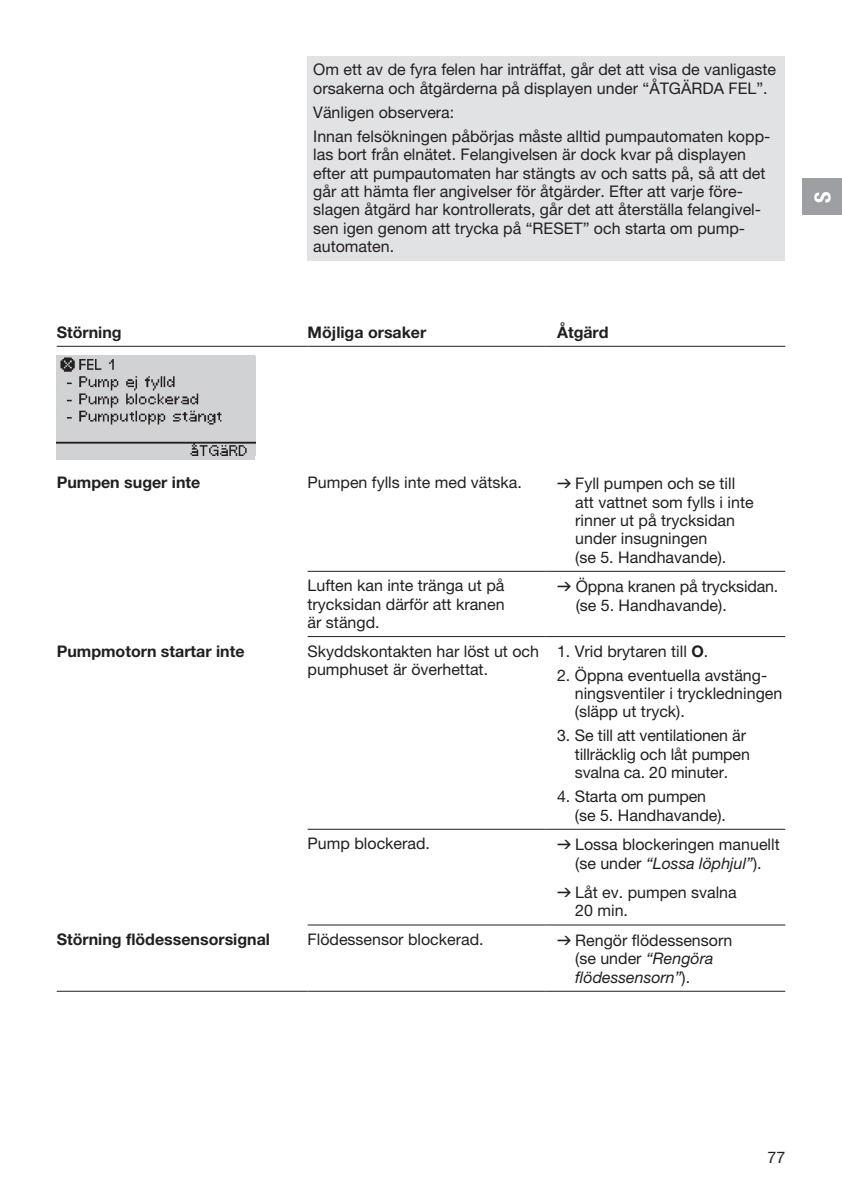
<style>
.page{position:relative;width:842px;height:1191px;background:#fff}
.page>*{position:absolute;margin:0;border:0;box-sizing:border-box;transform-origin:0 0}
.t1{font:22px "GARDENA Pro Bo Cond";color:#fff}
.t2{font:16px/18.4px "GARDENA Pro";color:#231f20}
.t3{font:700 16px "GARDENA Pro";color:#231f20}
.s1{font-family:"Formdruck"}
.s2{font-weight:700}
.s3{font-style:italic}
</style>
<div class="page">
<div style="left:308px;top:57px;width:477px;height:204px;background:#e1e2e4"></div>
<hr style="left:57px;top:346px;width:251px;height:1px;background:#231f20">
<hr style="left:308px;top:346px;width:238px;height:1px;background:#231f20">
<hr style="left:546px;top:346px;width:239px;height:1px;background:#231f20">
<hr style="left:57px;top:990px;width:251px;height:1px;background:#231f20">
<hr style="left:308px;top:571px;width:238px;height:1px;background:#231f20">
<hr style="left:546px;top:571px;width:239px;height:1px;background:#231f20">
<hr style="left:308px;top:829px;width:238px;height:1px;background:#231f20">
<hr style="left:546px;top:829px;width:239px;height:1px;background:#231f20">
<hr style="left:308px;top:924px;width:238px;height:1px;background:#231f20">
<hr style="left:546px;top:924px;width:239px;height:1px;background:#231f20">
<hr style="left:308px;top:990px;width:238px;height:1px;background:#231f20">
<hr style="left:546px;top:990px;width:239px;height:1px;background:#231f20">
<hr style="left:308px;top:636px;width:238px;height:1px;background:#231f20">
<hr style="left:546px;top:636px;width:239px;height:1px;background:#231f20">
<div style="left:57px;top:355px;width:198px;height:105px;background:#d1d2d4"></div>
<img style="left:57px;top:357px;width:198px;height:98px">
<div style="left:802px;top:179px;width:40px;height:36px;background:#9d9fa2"></div>
<p class="t2" style="left:313px;top:60px;width:464px">Om ett av de fyra felen har inträffat, går det att visa de vanligaste orsakerna och åtgärderna på displayen under “ÅTGÄRDA FEL”.</p>
<p class="t2" style="left:313px;top:100px;width:459px;line-height:24px">Vänligen observera:<br>Innan felsökningen påbörjas måste alltid pumpautomaten kopp-</p>
<p class="t2" style="left:313px;top:145px;width:454px">las bort från elnätet. Felangivelsen är dock kvar på displayen efter att pumpautomaten har stängts av och satts på, så att det går att hämta fler angivelser för åtgärder. Efter att varje före&shy;slagen åtgärd har kontrollerats, går det att återställa felangivel&shy;sen igen genom att trycka på “RESET” och starta om pump&shy;automaten.</p>
<p class="t3" style="left:57px;top:322px;width:66px">Störning</p>
<p class="t3" style="left:308px;top:322px;width:120px">Möjliga orsaker</p>
<p class="t3" style="left:557px;top:322px;width:53px">Åtgärd</p>
<h1 class="t1" style="left:809px;top:202px;width:13px;rotate:-90deg">S</h1>
<p class="t3" style="left:57px;top:472px;width:145px">Pumpen suger inte</p>
<p class="t2" style="left:308px;top:473px;width:216px">Pumpen fylls inte med vätska.</p>
<p class="t2" style="left:575px;top:474px;width:180px;text-indent:-18px"><span class="s1">v</span> Fyll pumpen och se till att vattnet som fylls i inte rinner ut på trycksidan under insugningen<br>(se 5. Handhavande).</p>
<p class="t2" style="left:308px;top:576px;width:199px;text-align:justify">Luften kan inte tränga ut på trycksidan därför att kranen är stängd.</p>
<p class="t2" style="left:576px;top:577px;width:204px;text-indent:-19px"><span class="s1">v</span> Öppna kranen på trycksidan. (se 5. Handhavande).</p>
<p class="t3" style="left:57px;top:641px;width:189px">Pumpmotorn startar inte</p>
<p class="t2" style="left:308px;top:641px;width:233px">Skyddskontakten har löst ut och pumphuset är överhettat.</p>
<p class="t2" style="left:557px;top:641px;width:153px">1. Vrid brytaren till <span class="s2">O</span>.</p>
<p class="t2" style="left:575px;top:665px;width:209px;text-indent:-18px">2. Öppna eventuella avstäng&shy;ningsventiler i tryckledningen (släpp ut tryck).</p>
<p class="t2" style="left:575px;top:726px;width:177px;text-indent:-18px">3. Se till att ventilationen är tillräcklig och låt pumpen svalna ca. 20 minuter.</p>
<p class="t2" style="left:575px;top:787px;width:153px;text-indent:-18px">4. Starta om pumpen (se 5. Handhavande).</p>
<p class="t2" style="left:308px;top:834px;width:124px">Pump blockerad.</p>
<p class="t2" style="left:557px;top:835px;width:224px;text-align:center"><span class="s1">v</span> Lossa blockeringen manuellt (se under <span class="s3">“Lossa löphjul”</span>).</p>
<p class="t2" style="left:575px;top:883px;width:163px;text-indent:-18px"><span class="s1">v</span> Låt ev. pumpen svalna<br>20 min.</p>
<p class="t3" style="left:57px;top:929px;width:215px">Störning flödessensorsignal</p>
<p class="t2" style="left:308px;top:929px;width:178px">Flödessensor blockerad.</p>
<p class="t2" style="left:575px;top:930px;width:159px;text-indent:-18px"><span class="s1">v</span> Rengör flödessensorn (se under <span class="s3">“Rengöra flödessensorn”</span>).</p>
<p class="t2" style="left:767px;top:1147px;width:19px">77</p>
</div>
